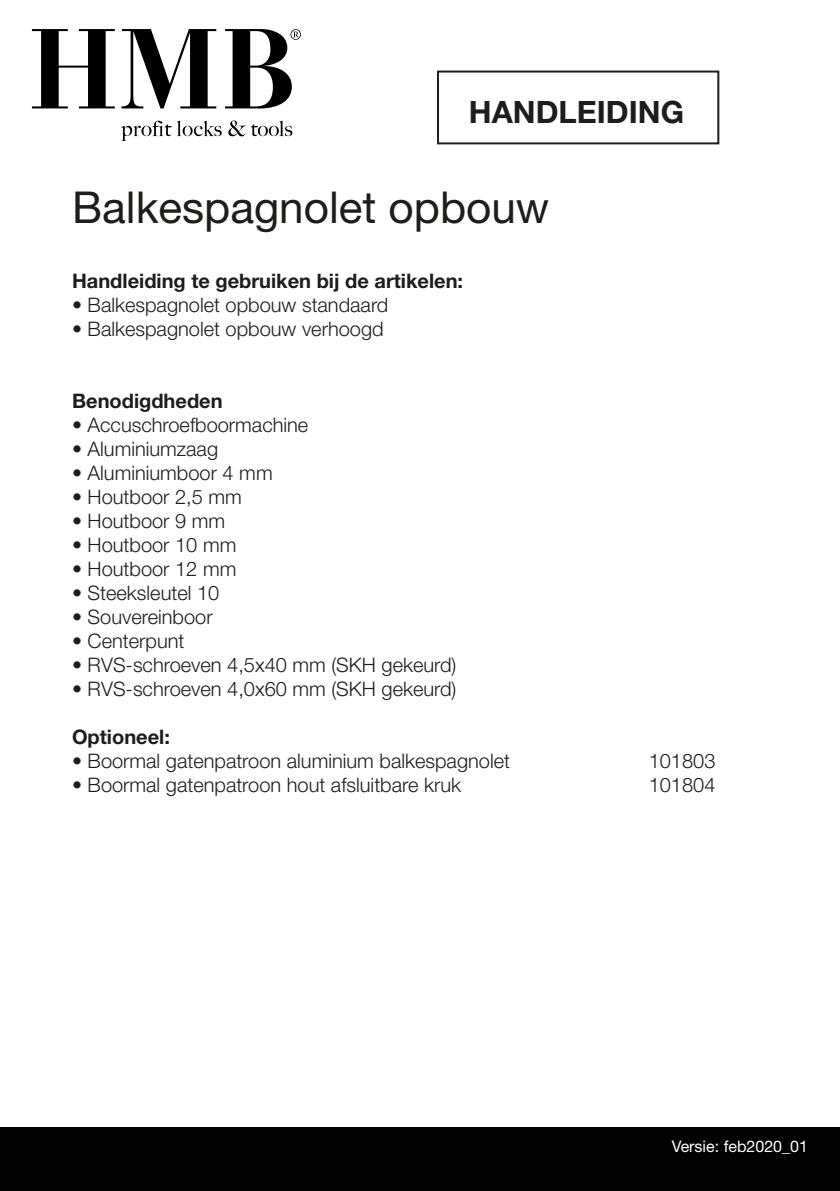
<style>
.page{position:relative;width:840px;height:1191px;background:#fff}
.page>*{position:absolute;margin:0;border:0;box-sizing:border-box;transform-origin:0 0}
.K2{font:44px "Helvetica Neue LT Std";color:#1d1d1b}
.t1{font:700 30.8px "Helvetica Neue LT Std";color:#1d1d1b}
.Platte_tekst{font:300 20px "Helvetica Neue LT Std";color:#1d1d1b}
.K3__stappen{font:700 20px "Helvetica Neue LT Std";color:#1d1d1b}
.Platte_tekst-2{font:700 20px "Helvetica Neue LT Std";color:#1d1d1b}
.t2{font:16px "Helvetica Neue LT Std";color:#fff}
</style>
<div class="page">
<div style="left:0;top:1127px;width:839px;height:64px;background:#020203"></div>
<svg style="left:121px;top:29px;width:95px;height:79px"></svg>
<svg style="left:32px;top:29px;width:83px;height:79px"></svg>
<svg style="left:225px;top:29px;width:76px;height:79px"></svg>
<svg style="left:121px;top:121px;width:100px;height:20px"></svg>
<svg style="left:228px;top:120px;width:64px;height:16px"></svg>
<div style="left:437px;top:71px;width:282px;height:73px;border:2px solid #1d1d1b"></div>
<h2 class="t1" style="left:468px;top:93px;width:216px">HANDLEIDING</h2>
<p class="K2" style="left:72px;top:181px;width:478px">Balkespagnolet opbouw</p>
<p class="K3__stappen" style="left:72px;top:269px;width:392px">Handleiding te gebruiken bij de artikelen:</p>
<p class="Platte_tekst" style="left:72px;top:293px;width:318px">• Balkespagnolet opbouw standaard</p>
<p class="Platte_tekst" style="left:72px;top:317px;width:313px">• Balkespagnolet opbouw verhoogd</p>
<p class="Platte_tekst-2" style="left:72px;top:389px;width:152px">Benodigdheden</p>
<p class="Platte_tekst" style="left:72px;top:413px;width:238px">• Accuschroefboormachine</p>
<p class="Platte_tekst" style="left:72px;top:437px;width:147px">• Aluminiumzaag</p>
<p class="Platte_tekst" style="left:72px;top:461px;width:202px">• Aluminiumboor 4 mm</p>
<p class="Platte_tekst" style="left:72px;top:485px;width:171px">• Houtboor 2,5 mm</p>
<p class="Platte_tekst" style="left:72px;top:509px;width:155px">• Houtboor 9 mm</p>
<p class="Platte_tekst" style="left:72px;top:533px;width:166px">• Houtboor 10 mm</p>
<p class="Platte_tekst" style="left:72px;top:557px;width:166px">• Houtboor 12 mm</p>
<p class="Platte_tekst" style="left:72px;top:581px;width:149px">• Steeksleutel 10</p>
<p class="Platte_tekst" style="left:72px;top:605px;width:142px">• Souvereinboor</p>
<p class="Platte_tekst" style="left:72px;top:629px;width:114px">• Centerpunt</p>
<p class="Platte_tekst" style="left:72px;top:653px;width:385px">• RVS-schroeven 4,5x40 mm (SKH gekeurd)</p>
<p class="Platte_tekst" style="left:72px;top:677px;width:385px">• RVS-schroeven 4,0x60 mm (SKH gekeurd)</p>
<p class="K3__stappen" style="left:72px;top:725px;width:99px">Optioneel:</p>
<p class="Platte_tekst" style="left:72px;top:749px;width:439px">• Boormal gatenpatroon aluminium balkespagnolet</p>
<p class="Platte_tekst" style="left:648px;top:749px;width:68px">101803</p>
<p class="Platte_tekst" style="left:72px;top:773px;width:390px">• Boormal gatenpatroon hout afsluitbare kruk</p>
<p class="Platte_tekst" style="left:648px;top:773px;width:68px">101804</p>
<p class="t2" style="left:671px;top:1137px;width:138px">Versie: feb2020_01</p>
</div>
